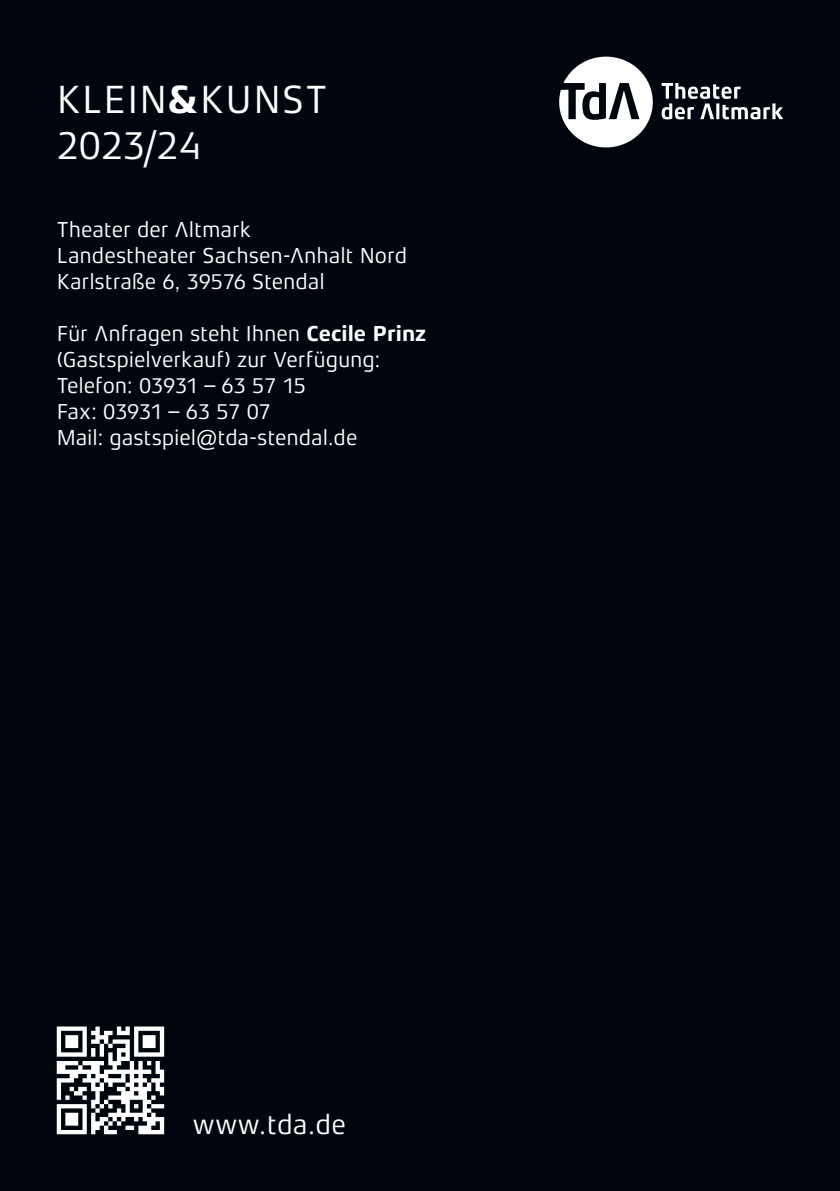
<style>
.page{position:relative;width:840px;height:1191px;background:#fff}
.page>*{position:absolute;margin:0;border:0;box-sizing:border-box;transform-origin:0 0}
.t1{font:40px/46px "Td A";letter-spacing:.03em;color:#fff}
.t2{font:28px "Td A";color:#fff}
.t3{font:22px/26px "Td A";letter-spacing:-.005em;color:#fff}
.s1{font-weight:700}
</style>
<div class="page">
<div style="left:0;top:0;width:839px;height:1191px;background:#01060e"></div>
<svg style="left:57px;top:1026px;width:107px;height:108px"></svg>
<svg style="left:559px;top:57px;width:223px;height:90px"></svg>
<h1 class="t1" style="left:57px;top:76px;width:271px">Klein<span class="s1">&amp;</span>Kunst<br>2023/24</h1>
<p class="t3" style="left:57px;top:217px;width:352px">Theater der Altmark<br>Landestheater Sachsen-Anhalt Nord<br>Karlstraße 6, 39576 Stendal</p>
<p class="t3" style="left:57px;top:321px;width:371px">Für Anfragen steht I hnen <span class="s1">Cecile Prinz </span>(Gastspielverkauf) zur Verfügung:<br>Telefon: 03931 – 63 57 15<br>Fax: 03931 – 63 57 07<br>Mail: gastspiel@tda-stendal.de</p>
<p class="t2" style="left:192px;top:1109px;width:155px">www.tda.de</p>
</div>
